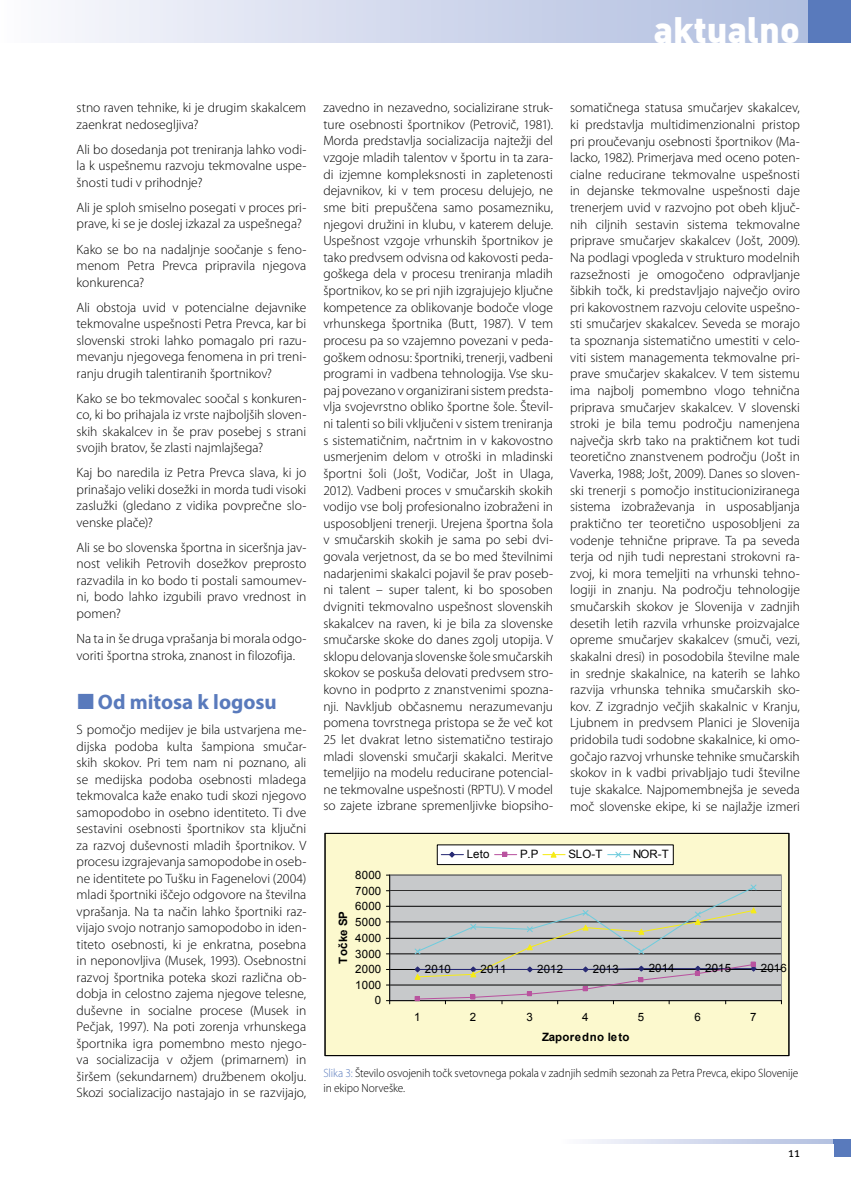
<style>
.page{position:relative;width:851px;height:1191px;background:#fff}
.page>*{position:absolute;margin:0;border:0;box-sizing:border-box;transform-origin:0 0}
.t1{font:900 36px "DINCE";color:#fff}
.t2{font:700 21px "Myriad Pro";letter-spacing:-.005em;color:#597abc}
.t3{font:300 13.5px/16.6px "Myriad Pro";color:#000;text-align:justify}
.t4{font:13.5px "Meta Pro";color:#000}
.t5{font:300 12px/15px "Myriad Pro";letter-spacing:-.005em;color:#000;scale:.95 1}
.t6{font:11.55px "Arial";letter-spacing:.015em;color:#000}
.t7{font:700 11.55px "Arial";letter-spacing:.03em;color:#000}
.s1{color:#597abc}
</style>
<div class="page">
<div style="left:0;top:0;width:850px;height:43px;background:linear-gradient(to right,#fafafd,#abb9dd)"></div>
<div style="left:808px;top:0;width:42px;height:43px;background:#597abc"></div>
<div style="left:561px;top:1140px;width:289px;height:17px;background:linear-gradient(to right,#fbfafd,#adbbde)"></div>
<div style="left:833px;top:1140px;width:17px;height:17px;background:#597abc"></div>
<div style="left:561px;top:1144px;width:272px;height:13px;background:#fff"></div>
<div style="left:325px;top:833px;width:463px;height:222px;background:#fcf9ce"></div>
<div style="left:389px;top:875px;width:392px;height:125px;background:#c7c9cb"></div>
<hr style="left:389px;top:984px;width:392px;height:1px;background:#000">
<hr style="left:389px;top:969px;width:392px;height:1px;background:#000">
<hr style="left:389px;top:953px;width:392px;height:1px;background:#000">
<hr style="left:389px;top:938px;width:392px;height:1px;background:#000">
<hr style="left:389px;top:921px;width:392px;height:1px;background:#000">
<hr style="left:389px;top:906px;width:392px;height:1px;background:#000">
<hr style="left:389px;top:890px;width:392px;height:1px;background:#000">
<div style="left:389px;top:874px;width:392px;height:127px;border:1px solid #939598"></div>
<hr style="left:389px;top:875px;width:1px;height:125px;background:#000">
<hr style="left:389px;top:1000px;width:392px;height:1px;background:#000">
<svg style="left:413px;top:884px;width:344px;height:119px"></svg>
<div style="left:437px;top:845px;width:236px;height:19px;background:#fff"></div>
<svg style="left:441px;top:851px;width:22px;height:7px"></svg>
<svg style="left:494px;top:851px;width:22px;height:5px"></svg>
<svg style="left:543px;top:851px;width:22px;height:7px"></svg>
<svg style="left:607px;top:851px;width:22px;height:7px"></svg>
<div style="left:325px;top:833px;width:463px;height:222px;border:1px solid #000"></div>
<h1 class="t1" style="left:653px;top:5px;width:148px">aktualno</h1>
<p class="t3" style="left:77px;top:100px;width:231px">stno raven tehnike, ki je drugim skakalcem zaenkrat nedosegljiva?</p>
<p class="t3" style="left:77px;top:141px;width:231px">Ali bo dosedanja pot treniranja lahko vodi&shy;la k uspešnemu razvoju tekmovalne uspe&shy;šnosti tudi v prihodnje?</p>
<p class="t3" style="left:77px;top:199px;width:231px">Ali je sploh smiselno posegati v proces pri&shy;prave, ki se je doslej izkazal za uspešnega?</p>
<p class="t3" style="left:77px;top:241px;width:231px">Kako se bo na nadaljnje soočanje s feno&shy;menom Petra Prevca pripravila njegova konkurenca?</p>
<p class="t3" style="left:77px;top:299px;width:231px">Ali obstoja uvid v potencialne dejavnike tekmovalne uspešnosti Petra Prevca, kar bi slovenski stroki lahko pomagalo pri razu&shy;mevanju njegovega fenomena in pri treni&shy;ranju drugih talentiranih športnikov?</p>
<p class="t3" style="left:77px;top:390px;width:231px">Kako se bo tekmovalec soočal s konkuren&shy;co, ki bo prihajala iz vrste najboljših sloven&shy;skih skakalcev in še prav posebej s strani svojih bratov, še zlasti najmlajšega?</p>
<p class="t3" style="left:77px;top:465px;width:231px">Kaj bo naredila iz Petra Prevca slava, ki jo prinašajo veliki dosežki in morda tudi visoki zaslužki (gledano z vidika povprečne slo&shy;venske plače)?</p>
<p class="t3" style="left:77px;top:539px;width:231px">Ali se bo slovenska športna in siceršnja jav&shy;nost velikih Petrovih dosežkov preprosto razvadila in ko bodo ti postali samoumev&shy;ni, bodo lahko izgubili pravo vrednost in pomen?</p>
<p class="t3" style="left:77px;top:630px;width:231px">Na ta in še druga vprašanja bi morala odgo&shy;voriti športna stroka, znanost in filozofija.</p>
<h2 class="t2" style="left:98px;top:688px;width:180px">Od mitosa k logosu</h2>
<p class="t3" style="left:77px;top:721px;width:231px">S pomočjo medijev je bila ustvarjena me&shy;dijska podoba kulta šampiona smučar&shy;skih skokov. Pri tem nam ni poznano, ali se medijska podoba osebnosti mladega tekmovalca kaže enako tudi skozi njegovo samopodobo in osebno identiteto. Ti dve sestavini osebnosti športnikov sta ključni za razvoj duševnosti mladih športnikov. V procesu izgrajevanja samopodobe in oseb&shy;ne identitete po Tušku in Fagenelovi (2004) mladi športniki iščejo odgovore na številna vprašanja. Na ta način lahko športniki raz&shy;vijajo svojo notranjo samopodobo in iden&shy;titeto osebnosti, ki je enkratna, posebna in neponovljiva (Musek, 1993). Osebnostni razvoj športnika poteka skozi različna ob&shy;dobja in celostno zajema njegove telesne, duševne in socialne procese (Musek in Pečjak, 1997). Na poti zorenja vrhunskega športnika igra pomembno mesto njego&shy;va socializacija v ožjem (primarnem) in širšem (sekundarnem) družbenem okolju.<br>Skozi socializacijo nastajajo in se razvijajo,</p>
<p class="t3" style="left:323px;top:100px;width:231px">zavedno in nezavedno, socializirane struk&shy;ture osebnosti športnikov (Petrovič, 1981).<br>Morda predstavlja socializacija najtežji del vzgoje mladih talentov v športu in ta zara&shy;di izjemne kompleksnosti in zapletenosti dejavnikov, ki v tem procesu delujejo, ne sme biti prepuščena samo posamezniku, njegovi družini in klubu, v katerem deluje.<br>Uspešnost vzgoje vrhunskih športnikov je tako predvsem odvisna od kakovosti peda&shy;goškega dela v procesu treniranja mladih športnikov, ko se pri njih izgrajujejo ključne kompetence za oblikovanje bodoče vloge vrhunskega športnika (Butt, 1987). V tem procesu pa so vzajemno povezani v peda&shy;goškem odnosu: športniki, trenerji, vadbeni programi in vadbena tehnologija. Vse sku&shy;paj povezano v organizirani sistem predsta&shy;vlja svojevrstno obliko športne šole. Števil&shy;ni talenti so bili vključeni v sistem treniranja s sistematičnim, načrtnim in v kakovostno usmerjenim delom v otroški in mladinski športni šoli (Jošt, Vodičar, Jošt in Ulaga, 2012). Vadbeni proces v smučarskih skokih vodijo vse bolj profesionalno izobraženi in usposobljeni trenerji. Urejena športna šola v smučarskih skokih je sama po sebi dvi&shy;govala verjetnost, da se bo med številnimi nadarjenimi skakalci pojavil še prav poseb&shy;ni talent – super talent, ki bo sposoben dvigniti tekmovalno uspešnost slovenskih skakalcev na raven, ki je bila za slovenske smučarske skoke do danes zgolj utopija. V sklopu delovanja slovenske šole smučarskih skokov se poskuša delovati predvsem stro&shy;kovno in podprto z znanstvenimi spozna&shy;nji. Navkljub občasnemu nerazumevanju pomena tovrstnega pristopa se že več kot 25 let dvakrat letno sistematično testirajo mladi slovenski smučarji skakalci. Meritve temeljijo na modelu reducirane potencial&shy;ne tekmovalne uspešnosti (RPTU). V model so zajete izbrane spremenljivke biopsiho-</p>
<p class="t3" style="left:570px;top:100px;width:231px">somatičnega statusa smučarjev skakalcev, ki predstavlja multidimenzionalni pristop pri proučevanju osebnosti športnikov (Ma&shy;lacko, 1982). Primerjava med oceno poten&shy;cialne reducirane tekmovalne uspešnosti in dejanske tekmovalne uspešnosti daje trenerjem uvid v razvojno pot obeh ključ&shy;nih ciljnih sestavin sistema tekmovalne priprave smučarjev skakalcev (Jošt, 2009).<br>Na podlagi vpogleda v strukturo modelnih razsežnosti je omogočeno odpravljanje šibkih točk, ki predstavljajo največjo oviro pri kakovostnem razvoju celovite uspešno&shy;sti smučarjev skakalcev. Seveda se morajo ta spoznanja sistematično umestiti v celo&shy;viti sistem managementa tekmovalne pri&shy;prave smučarjev skakalcev. V tem sistemu ima najbolj pomembno vlogo tehnična priprava smučarjev skakalcev. V slovenski stroki je bila temu področju namenjena največja skrb tako na praktičnem kot tudi teoretično znanstvenem področju (Jošt in Vaverka, 1988; Jošt, 2009). Danes so sloven&shy;ski trenerji s pomočjo institucioniziranega sistema izobraževanja in usposabljanja praktično ter teoretično usposobljeni za vodenje tehnične priprave. Ta pa seveda terja od njih tudi neprestani strokovni ra&shy;zvoj, ki mora temeljiti na vrhunski tehno&shy;logiji in znanju. Na področju tehnologije smučarskih skokov je Slovenija v zadnjih desetih letih razvila vrhunske proizvajalce opreme smučarjev skakalcev (smuči, vezi, skakalni dresi) in posodobila številne male in srednje skakalnice, na katerih se lahko razvija vrhunska tehnika smučarskih sko&shy;kov. Z izgradnjo večjih skakalnic v Kranju, Ljubnem in predvsem Planici je Slovenija pridobila tudi sodobne skakalnice, ki omo&shy;gočajo razvoj vrhunske tehnike smučarskih skokov in k vadbi privabljajo tudi številne tuje skakalce. Najpomembnejša je seveda moč slovenske ekipe, ki se najlažje izmeri</p>
<p class="t7" style="left:335px;top:963px;width:54px;rotate:-90deg">Točke SP</p>
<p class="t6" style="left:355px;top:867px;width:28px">8000</p>
<p class="t6" style="left:355px;top:883px;width:28px">7000</p>
<p class="t6" style="left:355px;top:898px;width:28px">6000</p>
<p class="t6" style="left:355px;top:914px;width:28px">5000</p>
<p class="t6" style="left:355px;top:930px;width:28px">4000</p>
<p class="t6" style="left:355px;top:946px;width:28px">3000</p>
<p class="t6" style="left:355px;top:961px;width:28px">2000</p>
<p class="t6" style="left:355px;top:977px;width:28px">1000</p>
<p class="t6" style="left:375px;top:992px;width:8px">0</p>
<p class="t6" style="left:466px;top:846px;width:24px">Leto</p>
<p class="t6" style="left:520px;top:846px;width:20px">P.P</p>
<p class="t6" style="left:568px;top:846px;width:36px">SLO-T</p>
<p class="t6" style="left:633px;top:846px;width:37px">NOR-T</p>
<p class="t6" style="left:425px;top:961px;width:28px">2010</p>
<p class="t6" style="left:480px;top:961px;width:27px">2011</p>
<p class="t6" style="left:537px;top:961px;width:27px">2012</p>
<p class="t6" style="left:592px;top:961px;width:28px">2013</p>
<p class="t6" style="left:648px;top:960px;width:27px">2014</p>
<p class="t6" style="left:705px;top:960px;width:27px">2015</p>
<p class="t6" style="left:760px;top:960px;width:27px">2016</p>
<p class="t6" style="left:414px;top:1009px;width:8px">1</p>
<p class="t6" style="left:470px;top:1009px;width:8px">2</p>
<p class="t6" style="left:526px;top:1009px;width:8px">3</p>
<p class="t6" style="left:582px;top:1009px;width:8px">4</p>
<p class="t6" style="left:638px;top:1009px;width:8px">5</p>
<p class="t6" style="left:694px;top:1009px;width:8px">6</p>
<p class="t6" style="left:750px;top:1009px;width:8px">7</p>
<p class="t7" style="left:542px;top:1029px;width:89px">Zaporedno leto</p>
<p class="t5" style="left:323px;top:1066px;width:501px"><span class="s1">Slika 3:</span> Število osvojenih točk svetovnega pokala v zadnjih sedmih sezonah za Petra Prevca, ekipo Slovenije in ekipo Norveške.</p>
<p class="t4" style="left:788px;top:1144px;width:13px">11</p>
</div>
